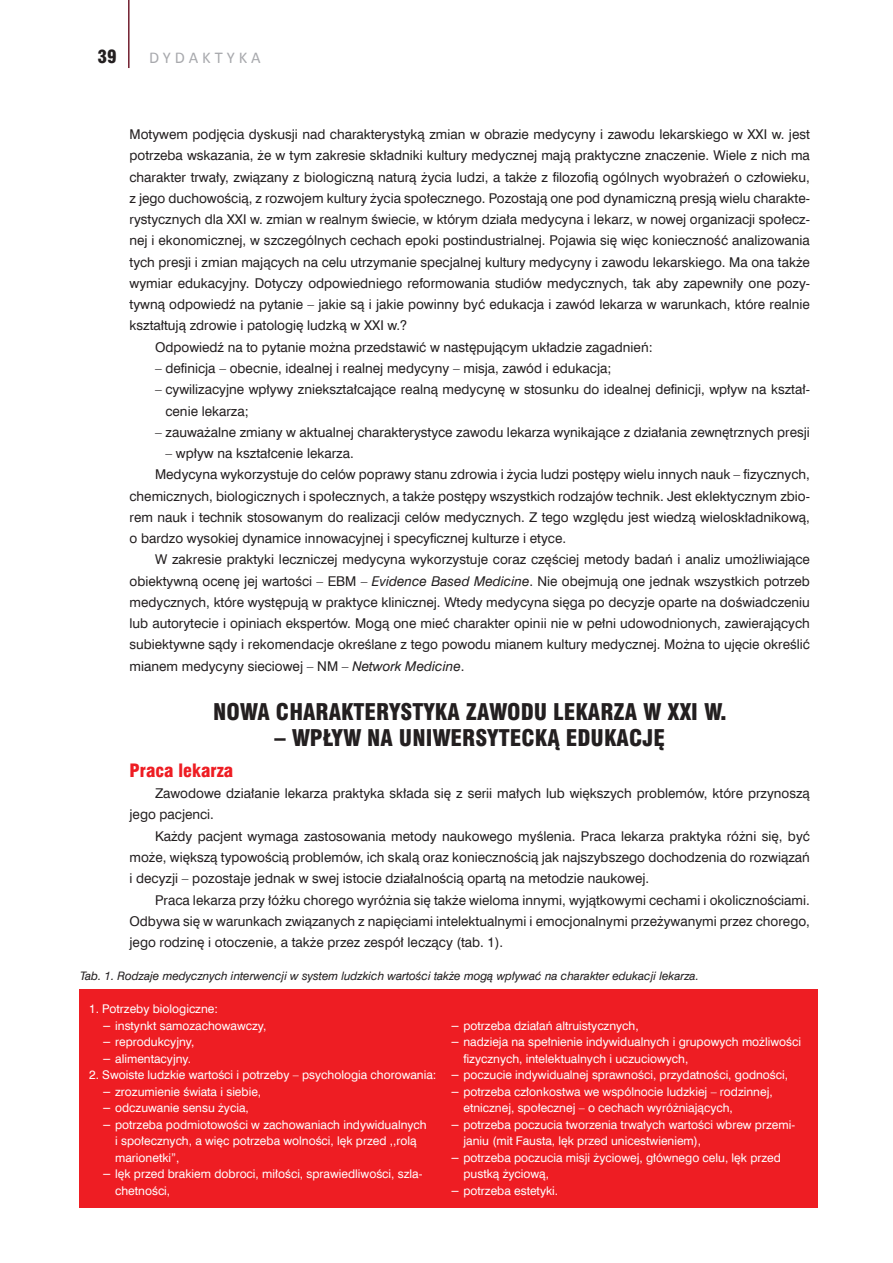
<style>
.page{position:relative;width:893px;height:1263px;background:#fff}
.page>*{position:absolute;margin:0;border:0;box-sizing:border-box;transform-origin:0 0}
.t1{font:22.5px "Swis 721 Blk Cn EU";color:#231f20}
.t2{font:18px "Swis 721 Blk Cn EU";color:#ee1d23}
.t3{font:18px "Swis 721 Blk Cn EU";color:#231f20}
.t4{font:16.5px "Calibri";letter-spacing:.24em;color:#a8a9ad}
.t5{font:13.5px/21.3px "Swis 721 EU";color:#231f20}
.t6{font:12px/16.5px "Swis 721 EU";color:#fff}
.t7{font:italic 11.7px "Swis 721 EU";color:#231f20}
.s1{font-style:italic}
</style>
<div class="page">
<hr style="left:128px;top:0;width:2px;height:68px;background:#711e2f">
<div style="left:80px;top:989px;width:738px;height:219px;background:#ee1d23"></div>
<h2 class="t3" style="left:98px;top:45px;width:21px">39</h2>
<p class="t4" style="left:149px;top:47px;width:113px">DYDAKTYKA</p>
<p class="t5" style="left:130px;top:124px;width:682px">Motywem podjęcia dyskusji nad charakterystyką zmian w obrazie medycyny i zawodu lekarskiego w XXI w. jest</p>
<p class="t5" style="left:130px;top:145px;width:682px">potrzeba wskazania, że w tym zakresie składniki kultury medycznej mają praktyczne znaczenie. Wiele z nich ma</p>
<p class="t5" style="left:130px;top:167px;width:682px">charakter trwały, związany z biologiczną naturą życia ludzi, a także z filozofią ogólnych wyobrażeń o człowieku,</p>
<p class="t5" style="left:130px;top:188px;width:682px">z jego duchowością, z rozwojem kultury życia społecznego. Pozostają one pod dynamiczną presją wielu charakte-</p>
<p class="t5" style="left:130px;top:209px;width:682px">rystycznych dla XXI w. zmian w realnym świecie, w którym działa medycyna i lekarz, w nowej organizacji społecz-</p>
<p class="t5" style="left:130px;top:230px;width:682px">nej i ekonomicznej, w szczególnych cechach epoki postindustrialnej. Pojawia się więc konieczność analizowania</p>
<p class="t5" style="left:130px;top:252px;width:682px">tych presji i zmian mających na celu utrzymanie specjalnej kultury medycyny i zawodu lekarskiego. Ma ona także</p>
<p class="t5" style="left:130px;top:273px;width:682px">wymiar edukacyjny. Dotyczy odpowiedniego reformowania studiów medycznych, tak aby zapewniły one pozy-</p>
<p class="t5" style="left:130px;top:294px;width:682px">tywną odpowiedź na pytanie – jakie są i jakie powinny być edukacja i zawód lekarza w warunkach, które realnie</p>
<p class="t5" style="left:130px;top:315px;width:279px">kształtują zdrowie i patologię ludzką w XXI w.?</p>
<p class="t5" style="left:155px;top:337px;width:499px">Odpowiedź na to pytanie można przedstawić w następującym układzie zagadnień:</p>
<p class="t5" style="left:155px;top:358px;width:458px">– definicja – obecnie, idealnej i realnej medycyny – misja, zawód i edukacja;</p>
<p class="t5" style="left:166px;top:379px;width:646px;text-indent:-10px">– cywilizacyjne wpływy zniekształcające realną medycynę w stosunku do idealnej definicji, wpływ na kształ&shy;cenie lekarza;</p>
<p class="t5" style="left:155px;top:422px;width:656px">– zauważalne zmiany w aktualnej charakterystyce zawodu lekarza wynikające z działania zewnętrznych presji</p>
<p class="t5" style="left:166px;top:443px;width:190px">– wpływ na kształcenie lekarza.</p>
<p class="t5" style="left:155px;top:464px;width:656px">Medycyna wykorzystuje do celów poprawy stanu zdrowia i życia ludzi postępy wielu innych nauk – fizycznych,</p>
<p class="t5" style="left:130px;top:485px;width:682px">chemicznych, biologicznych i społecznych, a także postępy wszystkich rodzajów technik. Jest eklektycznym zbio-</p>
<p class="t5" style="left:130px;top:507px;width:682px">rem nauk i technik stosowanym do realizacji celów medycznych. Z tego względu jest wiedzą wieloskładnikową,</p>
<p class="t5" style="left:130px;top:528px;width:438px">o bardzo wysokiej dynamice innowacyjnej i specyficznej kulturze i etyce.</p>
<p class="t5" style="left:155px;top:549px;width:656px">W zakresie praktyki leczniczej medycyna wykorzystuje coraz częściej metody badań i analiz umożliwiające</p>
<p class="t5" style="left:130px;top:571px;width:682px">obiektywną ocenę jej wartości – EBM – <span class="s1">Evidence Based Medicine</span>. Nie obejmują one jednak wszystkich potrzeb</p>
<p class="t5" style="left:130px;top:592px;width:682px">medycznych, które występują w praktyce klinicznej. Wtedy medycyna sięga po decyzje oparte na doświadczeniu</p>
<p class="t5" style="left:130px;top:613px;width:682px">lub autorytecie i opiniach ekspertów. Mogą one mieć charakter opinii nie w pełni udowodnionych, zawierających</p>
<p class="t5" style="left:130px;top:634px;width:682px">subiektywne sądy i rekomendacje określane z tego powodu mianem kultury medycznej. Można to ujęcie określić</p>
<p class="t5" style="left:130px;top:656px;width:336px">mianem medycyny sieciowej – NM – <span class="s1">Network Medicine</span>.</p>
<h1 class="t1" style="left:213px;top:698px;width:515px">NOWA CHARAKTERYSTYKA ZAWODU LEKARZA W XXI W.</h1>
<h1 class="t1" style="left:274px;top:723px;width:392px">– WPŁYW NA UNIWERSYTECKĄ EDUKACJĘ</h1>
<h2 class="t2" style="left:130px;top:759px;width:105px">Praca lekarza</h2>
<p class="t5" style="left:130px;top:783px;width:682px;text-indent:26px">Zawodowe działanie lekarza praktyka składa się z serii małych lub większych problemów, które przynoszą jego pacjenci.</p>
<p class="t5" style="left:130px;top:826px;width:682px;text-align:justify;text-indent:26px">Każdy pacjent wymaga zastosowania metody naukowego myślenia. Praca lekarza praktyka różni się, być może, większą typowością problemów, ich skalą oraz koniecznością jak najszybszego dochodzenia do rozwiązań i decyzji – pozostaje jednak w swej istocie działalnością opartą na metodzie naukowej.</p>
<p class="t5" style="left:130px;top:889px;width:682px;text-align:justify;text-indent:26px">Praca lekarza przy łóżku chorego wyróżnia się także wieloma innymi, wyjątkowymi cechami i okolicznościami.<br>Odbywa się w warunkach związanych z napięciami intelektualnymi i emocjonalnymi przeżywanymi przez chorego, jego rodzinę i otoczenie, a także przez zespół leczący (tab. 1).</p>
<p class="t7" style="left:80px;top:969px;width:620px">Tab. 1. Rodzaje medycznych interwencji w system ludzkich wartości także mogą wpływać na charakter edukacji lekarza.</p>
<p class="t6" style="left:102px;top:1001px;width:166px;text-indent:-13px">1. Potrzeby biologiczne:<br>− instynkt samozachowawczy, − reprodukcyjny,<br>− alimentacyjny.</p>
<p class="t6" style="left:89px;top:1067px;width:349px">2. Swoiste ludzkie wartości i potrzeby – psychologia chorowania:</p>
<p class="t6" style="left:102px;top:1084px;width:161px">− zrozumienie świata i siebie,</p>
<p class="t6" style="left:102px;top:1100px;width:148px">− odczuwanie sensu życia,</p>
<p class="t6" style="left:102px;top:1117px;width:326px">− potrzeba podmiotowości w zachowaniach indywidualnych</p>
<p class="t6" style="left:115px;top:1133px;width:303px">i społecznych, a więc potrzeba wolności, lęk przed ,,rolą</p>
<p class="t6" style="left:115px;top:1150px;width:66px">marionetki”,</p>
<p class="t6" style="left:102px;top:1166px;width:322px">− lęk przed brakiem dobroci, miłości, sprawiedliwości, szla-</p>
<p class="t6" style="left:115px;top:1183px;width:57px">chetności,</p>
<p class="t6" style="left:450px;top:1018px;width:190px">− potrzeba działań altruistycznych,</p>
<p class="t6" style="left:450px;top:1034px;width:352px">− nadzieja na spełnienie indywidualnych i grupowych możliwości</p>
<p class="t6" style="left:463px;top:1051px;width:226px">fizycznych, intelektualnych i uczuciowych,</p>
<p class="t6" style="left:450px;top:1067px;width:339px">− poczucie indywidualnej sprawności, przydatności, godności,</p>
<p class="t6" style="left:450px;top:1084px;width:324px">− potrzeba członkostwa we wspólnocie ludzkiej – rodzinnej,</p>
<p class="t6" style="left:463px;top:1100px;width:271px">etnicznej, społecznej – o cechach wyróżniających,</p>
<p class="t6" style="left:450px;top:1117px;width:346px">− potrzeba poczucia tworzenia trwałych wartości wbrew przemi-</p>
<p class="t6" style="left:463px;top:1133px;width:239px">janiu (mit Fausta, lęk przed unicestwieniem),</p>
<p class="t6" style="left:450px;top:1150px;width:332px">− potrzeba poczucia misji życiowej, głównego celu, lęk przed</p>
<p class="t6" style="left:463px;top:1166px;width:87px">pustką życiową,</p>
<p class="t6" style="left:450px;top:1183px;width:110px">− potrzeba estetyki.</p>
</div>
